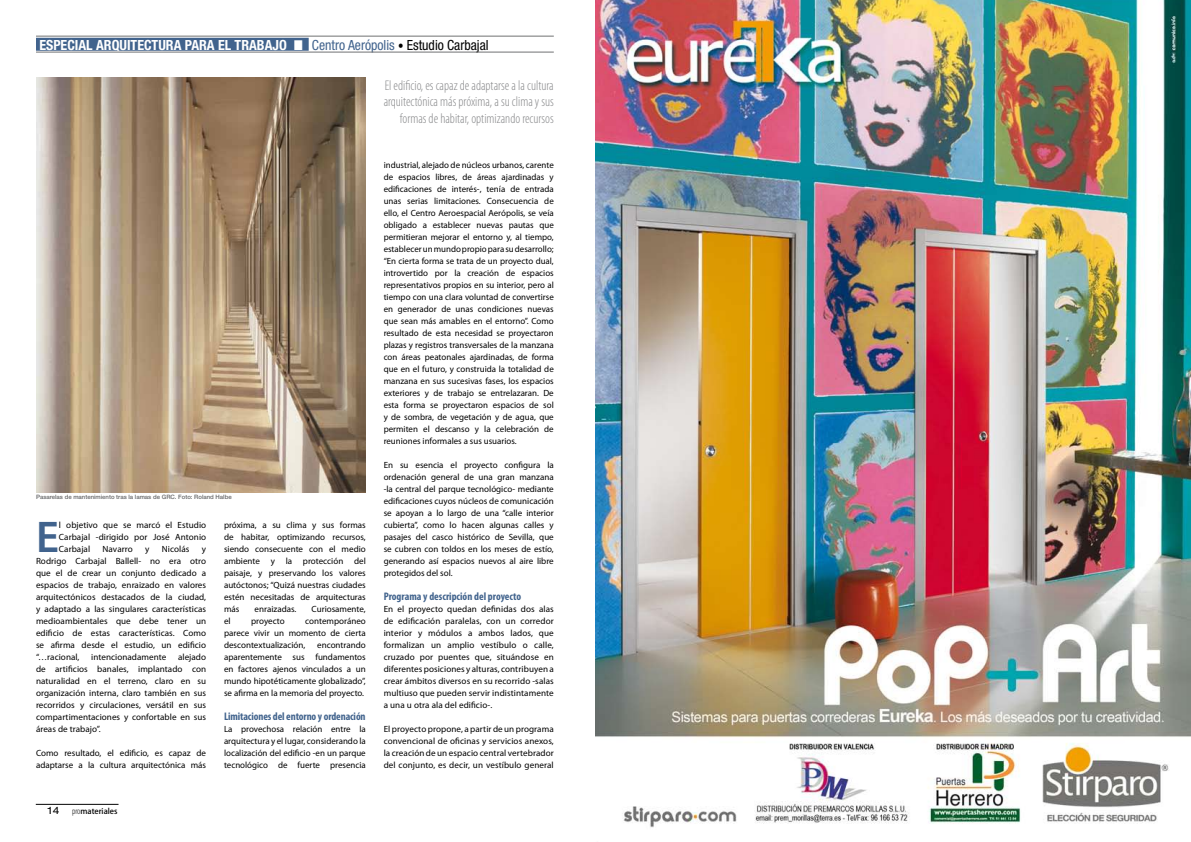
<style>
.page{position:relative;width:1191px;height:842px;background:#fff}
.page>*{position:absolute;margin:0;border:0;box-sizing:border-box;transform-origin:0 0}
.t1{font:600 44.6px "Myriad Pro";color:#41638d}
.t2{font:300 condensed 14px/16.8px "Myriad Pro";color:#87888a;text-align:right}
.t3{font:700 condensed 14px "Helvetica Neue";color:#fff}
.t4{font:700 condensed 11px "Myriad Pro";letter-spacing:-.01em;color:#41638d}
.t5{font:expanded 10px "Helvetica Neue";color:#000}
.t6{font:9px/12px "Myriad Pro";color:#000;text-align:justify}
.t7{font:500 7.8px "Koz Go Std";color:#000}
.t8{font:500 6px "Helvetica Neue";color:#646567}
.s1{font-family:"Arial Narrow";font-weight:400;font-stretch:normal;font-size:21px}
.s2{font-weight:400;color:#41638d}
.s3{font-weight:400;font-size:12px;color:#000}
.s4{font-weight:400;color:#000}
.s5{font-family:"Myriad Pro";font-weight:300;font-stretch:condensed;font-size:9.1px}
</style>
<div class="page">
<hr style="left:36px;top:804px;width:82px;height:1px;background:#000">
<img style="left:595px;top:0;width:596px;height:828px">
<img style="left:36px;top:78px;width:330px;height:414px">
<div style="left:36px;top:38px;width:273px;height:13px;background:#41638d"></div>
<hr style="left:36px;top:52px;width:518px;height:1px;background:#707172">
<hr style="left:36px;top:36px;width:518px;height:1px;background:#707172">
<h2 class="t3" style="left:39px;top:36px;width:451px">ESPECIAL ARQUITECTURA PARA EL TRABAJO <span class="s1">■</span> <span class="s2">Centro Aerópolis</span> <span class="s3">•</span> <span class="s4">Estudio Carbajal</span></h2>
<p class="t8" style="left:36px;top:493px;width:197px">Pasarelas de mantenimiento tras la lamas de GRC. Foto: Roland Halbe</p>
<h1 class="t1" style="left:36px;top:509px;width:24px">E</h1>
<p class="t6" style="left:59px;top:519px;width:149px">l objetivo que se marcó el Estudio Carbajal -dirigido por José Antonio Carbajal</p>
<p class="t6" style="left:103px;top:543px;width:32px">Navarro</p>
<p class="t6" style="left:145px;top:543px;width:6px">y</p>
<p class="t6" style="left:162px;top:543px;width:29px">Nicolás</p>
<p class="t6" style="left:36px;top:543px;width:172px;text-indent:166px">y Rodrigo Carbajal Ballell- no era otro que el de crear un conjunto dedicado a espacios de trabajo, enraizado en valores arquitectónicos destacados de la ciudad, y adaptado a las singulares características medioambientales que debe tener un edificio de estas características. Como se afirma desde el estudio, un edificio “…racional,</p>
<p class="t6" style="left:36px;top:651px;width:172px;text-indent:142px">alejado de artificios banales, implantado con naturalidad en el terreno, claro en su organización interna, claro también en sus recorridos y circulaciones, versátil en sus compartimentaciones y confortable en sus áreas de trabajo”.</p>
<p class="t6" style="left:36px;top:747px;width:172px">Como resultado, el edificio, es capaz de adaptarse a la cultura arquitectónica más</p>
<p class="t6" style="left:91px;top:651px;width:77px">intencionadamente</p>
<p class="t5" style="left:48px;top:804px;width:13px">14</p>
<p class="t7" style="left:72px;top:806px;width:47px"><span class="s5">pro</span>materiales</p>
<p class="t6" style="left:224px;top:519px;width:143px">próxima, a su clima y sus formas de habitar, optimizando recursos, siendo consecuente con el medio ambiente y la protección del paisaje, y preservando los valores autóctonos; “Quizá nuestras ciudades estén necesitadas de arquitecturas más</p>
<p class="t6" style="left:255px;top:603px;width:43px">enraizadas.</p>
<p class="t6" style="left:312px;top:603px;width:56px">Curiosamente,</p>
<p class="t6" style="left:224px;top:615px;width:8px">el</p>
<p class="t6" style="left:251px;top:615px;width:35px">proyecto</p>
<p class="t6" style="left:224px;top:615px;width:143px;text-indent:81px">contemporáneo parece vivir un momento de cierta descontextualización,</p>
<p class="t6" style="left:224px;top:639px;width:143px;text-indent:93px">encontrando aparentemente sus fundamentos en factores ajenos vinculados a un mundo hipotéticamente globalizado”, se afirma en la memoria del proyecto.</p>
<p class="t4" style="left:224px;top:709px;width:143px">Limitaciones del entorno y ordenación</p>
<p class="t6" style="left:224px;top:723px;width:143px">La provechosa relación entre la arquitectura y el lugar, considerando la localización del edificio -en un parque tecnológico de fuerte presencia</p>
<h2 class="t2" style="left:384px;top:77px;width:172px">El edificio, es capaz de adaptarse a la cultura arquitectónica más próxima, a su clima y sus formas de habitar, optimizando recursos</h2>
<p class="t6" style="left:384px;top:159px;width:172px">industrial, alejado de núcleos urbanos, carente de espacios libres, de áreas ajardinadas y edificaciones de interés-, tenía de entrada unas serias limitaciones. Consecuencia de ello, el Centro Aeroespacial Aerópolis, se veía obligado a establecer nuevas pautas que permitieran mejorar el entorno y, al tiempo, establecer un mundo propio para su desarrollo; “En cierta forma se trata de un proyecto dual, introvertido por la creación de espacios representativos propios en su interior, pero al tiempo con una clara voluntad de convertirse en generador de unas condiciones nuevas que sean más amables en el entorno”. Como resultado de esta necesidad se proyectaron plazas y registros transversales de la manzana con áreas peatonales ajardinadas, de forma que en el futuro, y construida la totalidad de manzana en sus sucesivas fases, los espacios exteriores y de trabajo se entrelazaran. De esta forma se proyectaron espacios de sol y de sombra, de vegetación y de agua, que permiten el descanso y la celebración de reuniones informales a sus usuarios.</p>
<p class="t6" style="left:384px;top:459px;width:172px">En su esencia el proyecto configura la ordenación general de una gran manzana -la central del parque tecnológico- mediante edificaciones cuyos núcleos de comunicación se apoyan a lo largo de una “calle interior cubierta”, como lo hacen algunas calles y pasajes del casco histórico de Sevilla, que se cubren con toldos en los meses de estío, generando así espacios nuevos al aire libre protegidos del sol.</p>
<p class="t4" style="left:384px;top:589px;width:139px">Programa y descripción del proyecto</p>
<p class="t6" style="left:384px;top:603px;width:172px">En el proyecto quedan definidas dos alas de edificación paralelas, con un corredor interior y módulos a ambos lados, que formalizan un amplio vestíbulo o calle, cruzado por puentes que, situándose en diferentes posiciones y alturas, contribuyen a crear ámbitos diversos en su recorrido -salas multiuso que pueden servir indistintamente a una u otra ala del edificio-.</p>
<p class="t6" style="left:384px;top:723px;width:172px">El proyecto propone, a partir de un programa convencional de oficinas y servicios anexos, la creación de un espacio central vertebrador del conjunto, es decir, un vestíbulo general</p>
</div>
